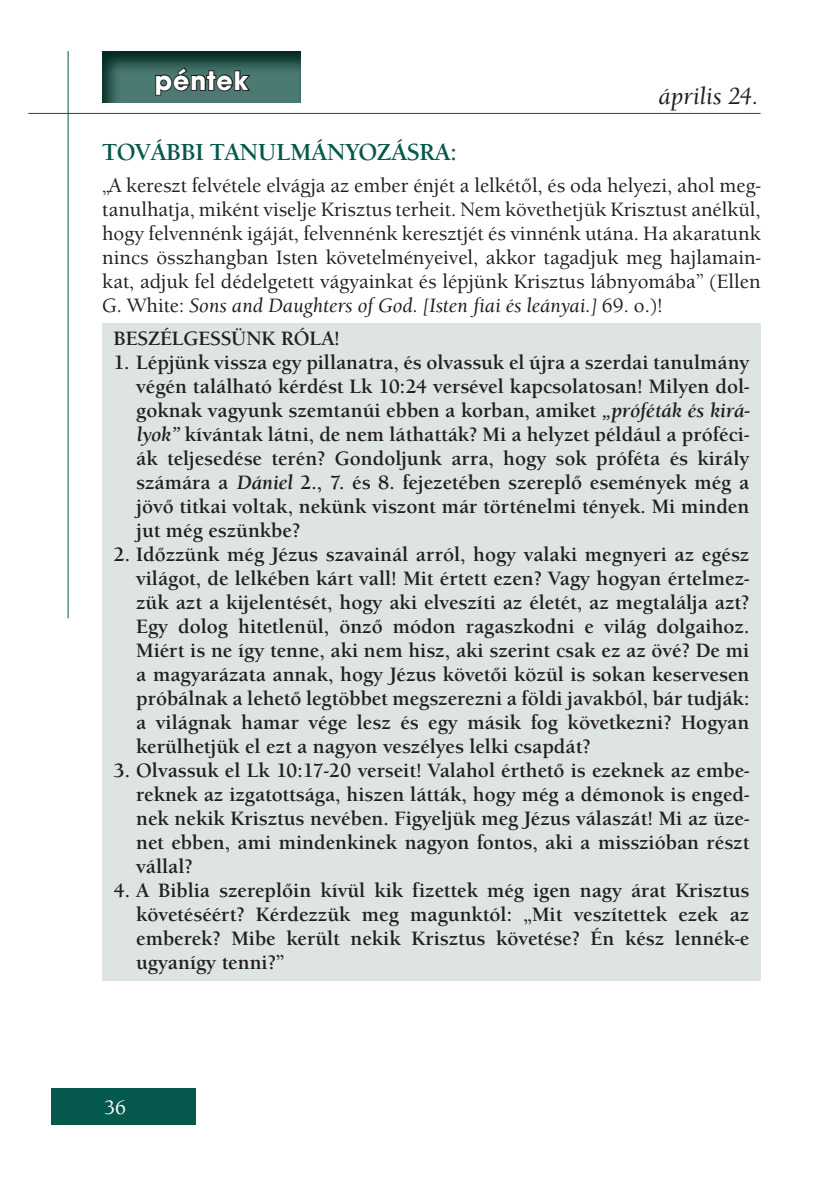
<style>
.page{position:relative;width:840px;height:1191px;background:#fff}
.page>*{position:absolute;margin:0;border:0;box-sizing:border-box;transform-origin:0 0}
.t1{font:700 28px "Avant Gar Got Itc TEE";letter-spacing:.04em;color:#fff}
.t2{font:700 24px "Berkeley Old Sty Itc TEE";color:#05584c}
.t3{font:italic 500 24px "Berkeley Old Sty Itc TEE";color:#231f20}
.t4{font:700 20px/24px "Berkeley Old Sty Itc TEE";color:#231f20;text-align:justify}
.t5{font:500 20px/24px "Berkeley Old Sty Itc TEE";color:#231f20;text-align:justify}
.t6{font:500 20px "Berkeley Old Sty Itc TEE";color:#fff}
.s1{font-style:italic}
</style>
<div class="page">
<div style="left:51px;top:1089px;width:145px;height:36px;background:#05584c"></div>
<hr style="left:28px;top:113px;width:732px;height:1px;background:#05584c">
<hr style="left:68px;top:51px;width:1px;height:567px;background:#05584c">
<svg style="left:102px;top:51px;width:199px;height:52px;background:#315e56"></svg>
<div style="left:102px;top:323px;width:658px;height:658px;background:#dee4e3"></div>
<svg style="left:154px;top:66px;width:99px;height:31px;background:#3b5a56"></svg>
<h1 class="t1" style="left:155px;top:63px;width:95px">péntek</h1>
<p class="t3" style="left:658px;top:81px;width:101px">április 24.</p>
<p class="t2" style="left:102px;top:138px;width:356px">TOVÁBBI TANULMÁNYOZÁSRA:</p>
<p class="t5" style="left:102px;top:173px;width:659px">„A kereszt felvétele elvágja az ember énjét a lelkétől, és oda helyezi, ahol meg&shy;tanulhatja, miként viselje Krisztus terheit. Nem követhetjük Krisztust anélkül, hogy felvennénk igáját, felvennénk keresztjét és vinnénk utána. Ha akaratunk nincs összhangban Isten követelményeivel, akkor tagadjuk meg hajlamain&shy;kat, adjuk fel dédelgetett vágyainkat és lépjünk Krisztus lábnyomába” (Ellen G. White: <span class="s1">Sons and Daughters of God. [Isten fiai és leányai.]</span> 69. o.)!</p>
<p class="t4" style="left:113px;top:326px;width:228px">BESZÉLGESSÜNK RÓLA!</p>
<p class="t4" style="left:136px;top:350px;width:615px;text-indent:-23px">1. Lépjünk vissza egy pillanatra, és olvassuk el újra a szerdai tanulmány végén található kérdést Lk 10:24 versével kapcsolatosan! Milyen dol&shy;goknak vagyunk szemtanúi ebben a korban, amiket <span class="s1">„próféták és kirá&shy;lyok”</span> kívántak látni, de nem láthatták? Mi a helyzet például a próféci&shy;ák teljesedése terén? Gondoljunk arra, hogy sok próféta és király számára a <span class="s1">Dániel</span> 2., 7. és 8. fejezetében szereplő események még a jövő titkai voltak, nekünk viszont már történelmi tények. Mi minden jut még eszünkbe?</p>
<p class="t4" style="left:136px;top:542px;width:614px;text-indent:-23px">2. Időzzünk még Jézus szavainál arról, hogy valaki megnyeri az egész világot, de lelkében kárt vall! Mit értett ezen? Vagy hogyan értelmez&shy;zük azt a kijelentését, hogy aki elveszíti az életét, az megtalálja azt?<br>Egy dolog hitetlenül, önző módon ragaszkodni e világ dolgaihoz.<br>Miért is ne így tenne, aki nem hisz, aki szerint csak ez az övé? De mi a magyarázata annak, hogy Jézus követői közül is sokan keservesen próbálnak a lehető legtöbbet megszerezni a földi javakból, bár tudják: a világnak hamar vége lesz és egy másik fog következni? Hogyan kerülhetjük el ezt a nagyon veszélyes lelki csapdát?</p>
<p class="t4" style="left:136px;top:758px;width:614px;text-indent:-23px">3. Olvassuk el Lk 10:17-20 verseit! Valahol érthető is ezeknek az embe&shy;reknek az izgatottsága, hiszen látták, hogy még a démonok is enged&shy;nek nekik Krisztus nevében. Figyeljük meg Jézus válaszát! Mi az üze&shy;net ebben, ami mindenkinek nagyon fontos, aki a misszióban részt vállal?</p>
<p class="t4" style="left:136px;top:878px;width:614px;text-indent:-23px">4. A Biblia szereplőin kívül kik fizettek még igen nagy árat Krisztus követéséért? Kérdezzük meg magunktól: „Mit veszítettek ezek az emberek? Mibe került nekik Krisztus követése? Én kész lennék-e ugyanígy tenni?”</p>
<p class="t6" style="left:104px;top:1096px;width:24px">36</p>
</div>
